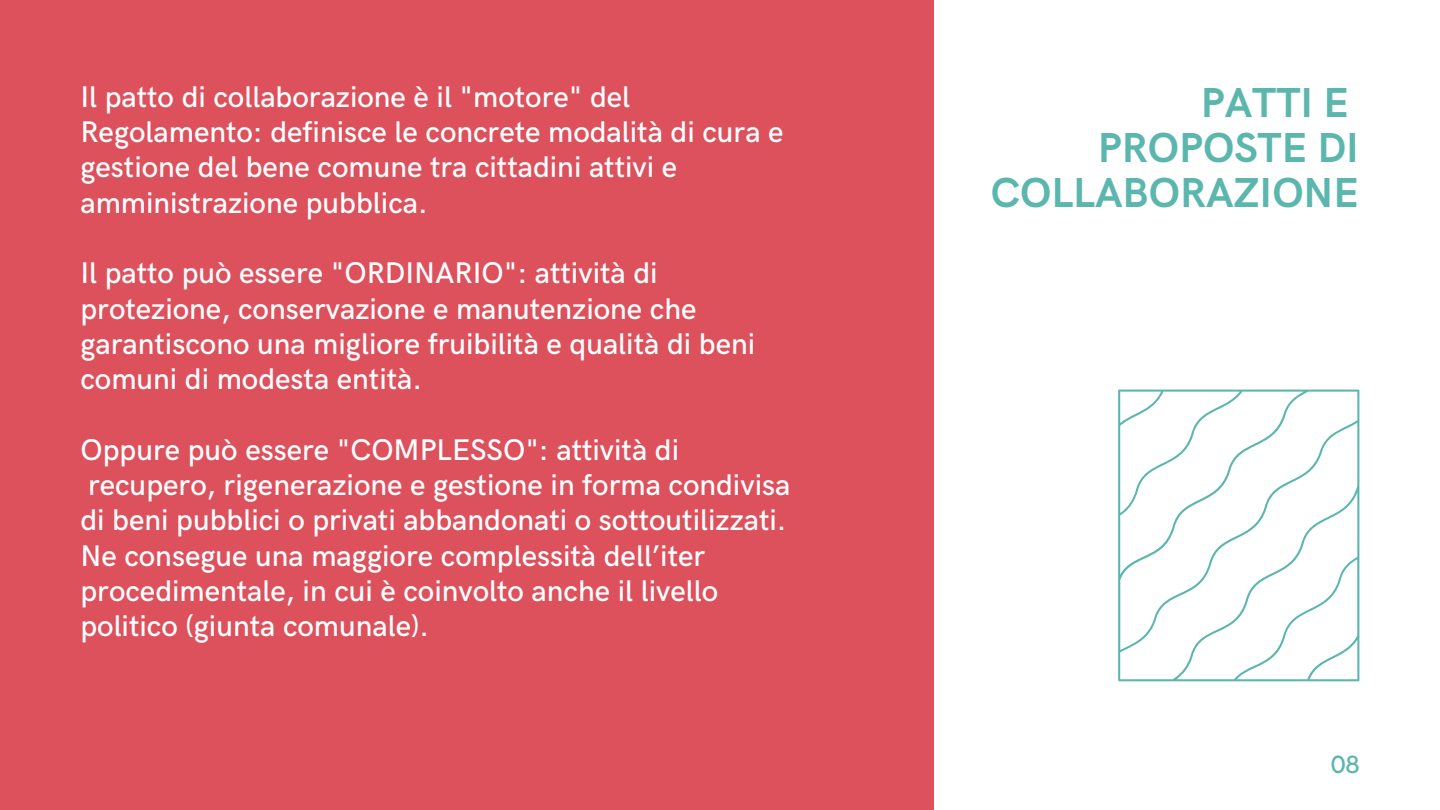
<style>
.page{position:relative;width:1440px;height:810px;background:#fff}
.page>*{position:absolute;margin:0;border:0;box-sizing:border-box;transform-origin:0 0}
.t1{font:700 42px/45px "HK Grotesk";color:#5bb6ae;text-align:right}
.t2{font:500 30px/35.3px "HK Grotesk";color:#fff}
.t3{font:500 25px "HK Grotesk";color:#5bb6ae}
</style>
<div class="page">
<div style="left:0;top:0;width:934px;height:810px;background:#dd515d"></div>
<svg style="left:1118px;top:390px;width:241px;height:291px"></svg>
<p class="t2" style="left:80px;top:80px;width:705px">Il patto di collaborazione è il "motore" del Regolamento: definisce le concrete modalità di cura e gestione del bene comune tra cittadini attivi e amministrazione pubblica.</p>
<p class="t2" style="left:80px;top:257px;width:676px">Il patto può essere "ORDINARIO": attività di protezione, conservazione e manutenzione che garantiscono una migliore fruibilità e qualità di beni comuni di modesta entità.</p>
<p class="t2" style="left:80px;top:433px;width:711px">Oppure può essere "COMPLESSO": attività di recupero, rigenerazione e gestione in forma condivisa di beni pubblici o privati abbandonati o sottoutilizzati.<br>Ne consegue una maggiore complessità dell’iter procedimentale, in cui è coinvolto anche il livello politico (giunta comunale).</p>
<h1 class="t1" style="left:991px;top:82px;width:370px">PATTI E<br>PROPOSTE DI<br>COLLABORAZIONE</h1>
<p class="t3" style="left:1331px;top:750px;width:30px">08</p>
</div>
